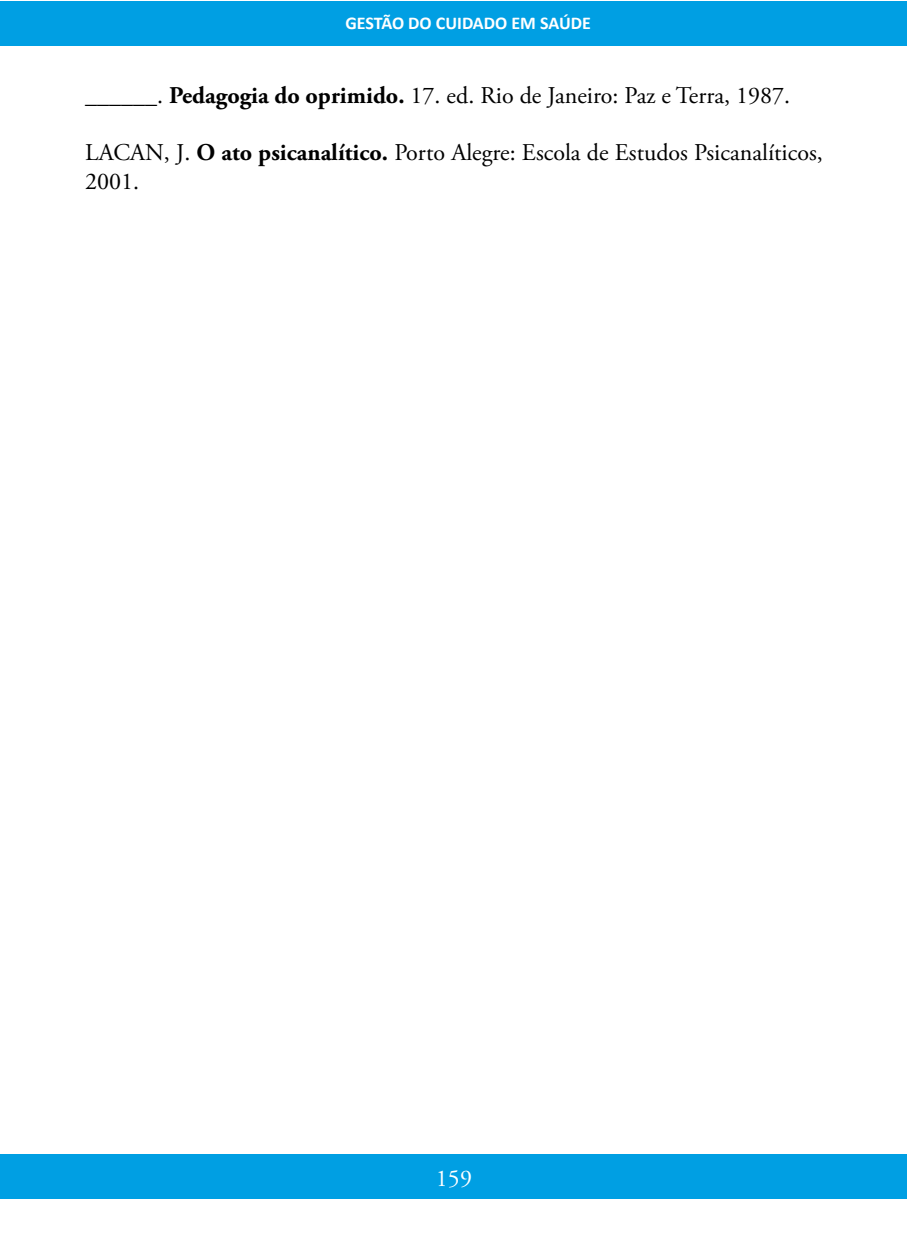
<style>
.page{position:relative;width:908px;height:1248px;background:#fff}
.page>*{position:absolute;margin:0;border:0;box-sizing:border-box;transform-origin:0 0}
.t1{font:24px/28.8px "Adobe Garamond Pro";color:#000}
.t2{font:24px "Adobe Garamond Pro";color:#fff}
.t3{font:700 18px "Calibri";color:#fff}
.s1{font-weight:700}
</style>
<div class="page">
<div style="left:0;top:1px;width:906px;height:44px;background:#009fe3"></div>
<div style="left:0;top:1154px;width:906px;height:44px;background:#009fe3"></div>
<p class="t3" style="left:345px;top:11px;width:247px">GESTÃO DO CUIDADO EM SAÚDE</p>
<p class="t1" style="left:85px;top:81px;width:706px">______. <span class="s1">Pedagogia do oprimido.</span> 17. ed. Rio de Janeiro: Paz e Terra, 1987.</p>
<p class="t1" style="left:85px;top:139px;width:738px">LACAN, J. <span class="s1">O ato psicanalítico.</span> Porto Alegre: Escola de Estudos Psicanalíticos,<br>2001.</p>
<p class="t2" style="left:436px;top:1163px;width:37px">159</p>
</div>
